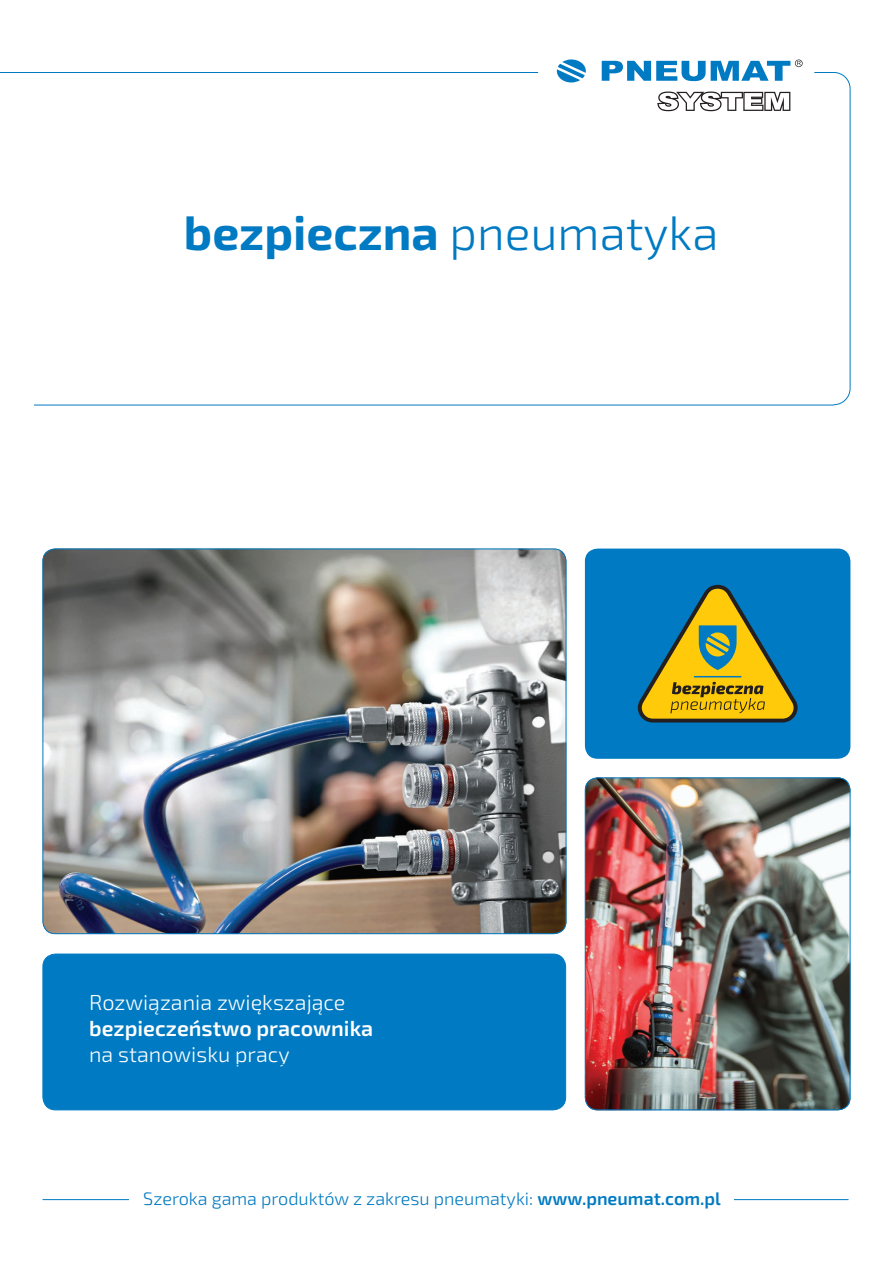
<style>
.page{position:relative;width:893px;height:1263px;background:#fff}
.page>*{position:absolute;margin:0;border:0;box-sizing:border-box;transform-origin:0 0}
.t1{font:700 48px "Exo 2.0";color:#007ac2}
.t2{font:300 21.6px "Exo 2.0";color:#fff}
.t3{font:600 21.6px "Exo 2.0";color:#fff}
.t4{font:300 18px "Exo 2.0";color:#007ac2}
.s1{font-weight:300}
.s2{font-weight:600}
</style>
<div class="page">
<hr style="left:34px;top:405px;width:800px;height:1px;background:#007ac2">
<svg style="left:833px;top:388px;width:18px;height:17px"></svg>
<hr style="left:850px;top:89px;width:1px;height:299px;background:#007ac2">
<img style="left:43px;top:549px;width:523px;height:385px">
<svg style="left:557px;top:59px;width:29px;height:23px"></svg>
<svg style="left:602px;top:60px;width:201px;height:21px"></svg>
<svg style="left:657px;top:92px;width:133px;height:19px"></svg>
<svg style="left:814px;top:72px;width:37px;height:17px"></svg>
<hr style="left:0;top:72px;width:538px;height:1px;background:#007ac2">
<img style="left:585px;top:777px;width:265px;height:333px">
<div style="left:585px;top:777px;width:265px;height:333px;border:1px solid #007ac2;border-radius:12px"></div>
<div style="left:43px;top:954px;width:523px;height:156px;background:#007ac2;border-radius:13px"></div>
<div style="left:43px;top:954px;width:523px;height:156px;border:1px solid #007ac2;border-radius:13px"></div>
<hr style="left:43px;top:1199px;width:805px;height:1px;background:#007ac2">
<div style="left:585px;top:549px;width:265px;height:210px;background:#007ac2;border-radius:13px"></div>
<div style="left:130px;top:1193px;width:604px;height:12px;background:#fff"></div>
<svg style="left:638px;top:585px;width:160px;height:137px"></svg>
<h1 class="t1" style="left:184px;top:205px;width:536px">bezpieczna <span class="s1">pneumatyka</span></h1>
<p class="t2" style="left:89px;top:990px;width:258px">Rozwiązania zwiększające</p>
<p class="t3" style="left:89px;top:1015px;width:286px">bezpieczeństwo pracownika</p>
<p class="t2" style="left:89px;top:1041px;width:202px">na stanowisku pracy</p>
<p class="t4" style="left:143px;top:1189px;width:579px">Szeroka gama produktów z zakresu pneumatyki: <span class="s2">www.pneumat.com.pl</span></p>
</div>
